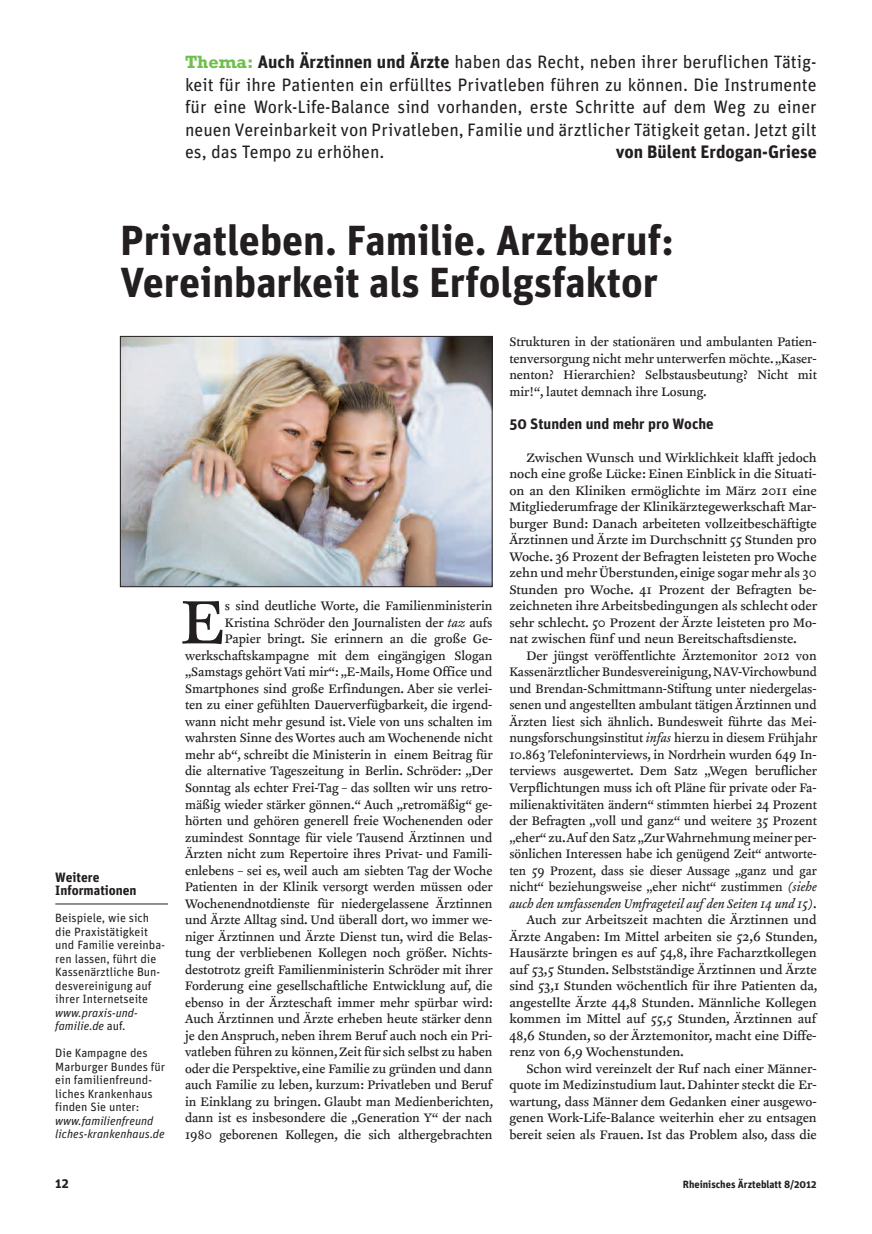
<style>
.page{position:relative;width:872px;height:1234px;background:#fff}
.page>*{position:absolute;margin:0;border:0;box-sizing:border-box;transform-origin:0 0}
.t1{font:70.65px "Clifford Nine Roman";color:#231f20}
.t2{font:700 42px/42px "Unit";color:#231f20}
.t3{font:18px/22.5px "Unit";color:#231f20;text-align:justify}
.t4{font:700 18px "Unit";color:#231f20}
.t5{font:700 15px "Unit";color:#231f20}
.t6{font:14.25px/16.5px "Clifford Nine Roman";color:#231f20;text-align:justify;scale:.96 1}
.t7{font:14.25px/16.5px "Clifford Nine Roman";color:#231f20;text-align:justify}
.t8{font:italic 14.25px "Clifford Nine";color:#231f20;scale:.95 1}
.t9{font:700 13.5px/13.5px "Unit";color:#231f20}
.t10{font:12px/13.5px "Unit";color:#231f20}
.t11{font:italic 12px/13.5px "Unit";color:#231f20}
.t12{font:700 10.5px "Unit";color:#231f20}
.s1{font-family:"Rockwell";font-weight:700;color:#70bf4c}
.s2{font-weight:700}
.s3{font-style:normal}
.s4{font-family:"Clifford Nine";font-style:italic}
.s5{font-family:"Clifford Nine Roman";font-style:normal}
</style>
<div class="page">
<img style="left:122px;top:338px;width:368px;height:246px">
<div style="left:120px;top:336px;width:372px;height:250px;border:1px solid #231f20"></div>
<hr style="left:55px;top:903px;width:113px;height:1px;background:#231f20">
<p class="t3" style="left:185px;top:52px;width:633px"><span class="s1">Thema:</span> <span class="s2">Auch Ärztinnen und Ärzte</span> haben das Recht, neben ihrer beruflichen Tätig&shy;keit für ihre Patienten ein erfülltes Privatleben führen zu können. Die Instrumente für eine Work-Life-Balance sind vorhanden, erste Schritte auf dem Weg zu einer neuen Vereinbarkeit von Privatleben, Familie und ärztlicher Tätigkeit getan. Jetzt gilt es, das Tempo zu erhöhen.</p>
<p class="t4" style="left:615px;top:146px;width:202px">von Bülent Erdogan-Griese</p>
<h2 class="t2" style="left:120px;top:223px;width:556px">Privatleben. Familie. Arztberuf:<br>Vereinbarkeit als Erfolgsfaktor</h2>
<p class="t9" style="left:55px;top:871px;width:83px">Weitere<br>Informationen</p>
<p class="t10" style="left:55px;top:912px;width:111px">Beispiele, wie sich die Praxistätigkeit und Familie vereinba&shy;ren lassen, führt die<br>Kassenärztliche Bun&shy;desvereinigung auf ihrer Internetseite</p>
<p class="t11" style="left:55px;top:1005px;width:84px">www.praxis-und&shy;familie.de <span class="s3">auf.</span></p>
<p class="t10" style="left:55px;top:1047px;width:111px">Die Kampagne des<br>Marburger Bundes für ein familienfreund&shy;liches Krankenhaus finden Sie unter:</p>
<p class="t11" style="left:55px;top:1113px;width:111px">www.familienfreund liches-krankenhaus.de</p>
<p class="t6" style="left:185px;top:598px;width:323px;text-align:right">s sind deutliche Worte, die Familienministerin Kristina Schröder den Journalisten der <span class="s4">taz</span> aufs<br>Papier bringt. Sie erinnern an die große Ge&shy;werkschaftskampagne mit dem eingängigen Slogan „Samstags gehört Vati mir“:„E-Mails, Home Office und Smartphones sind große Erfindungen. Aber sie verlei&shy;ten zu einer gefühlten Dauerverfügbarkeit, die irgend&shy;wann nicht mehr gesund ist.Viele von uns schalten im wahrsten Sinne des Wortes auch am Wochenende nicht mehr ab“, schreibt die Ministerin in einem Beitrag für die alternative Tageszeitung in Berlin. Schröder: „Der Sonntag als echter Frei-Tag – das sollten wir uns retro&shy;mäßig wieder stärker gönnen.“ Auch „retromäßig“ ge&shy;hörten und gehören generell freie Wochenenden oder zumindest Sonntage für viele Tausend Ärztinnen und Ärzten nicht zum Repertoire ihres Privat- und Famili&shy;enlebens – sei es, weil auch am siebten Tag der Woche Patienten in der Klinik versorgt werden müssen oder Wochenendnotdienste für niedergelassene Ärztinnen und Ärzte Alltag sind. Und überall dort, wo immer we&shy;niger Ärztinnen und Ärzte Dienst tun, wird die Belas&shy;tung der verbliebenen Kollegen noch größer. Nichts&shy;destotrotz greift Familienministerin Schröder mit ihrer Forderung eine gesellschaftliche Entwicklung auf, die ebenso in der Ärzteschaft immer mehr spürbar wird:<br>Auch Ärztinnen und Ärzte erheben heute stärker denn je den Anspruch, neben ihrem Beruf auch noch ein Pri&shy;vatleben führen zu können,Zeit für sich selbst zu haben oder die Perspektive, eine Familie zu gründen und dann auch Familie zu leben, kurzum: Privatleben und Beruf in Einklang zu bringen. Glaubt man Medienberichten, dann ist es insbesondere die „Generation Y“ der nach 1980 geborenen Kollegen, die sich althergebrachten</p>
<h1 class="t1" style="left:181px;top:586px;width:46px">E</h1>
<p class="t6" style="left:509px;top:334px;width:322px">Strukturen in der stationären und ambulanten Patien&shy;tenversorgung nicht mehr unterwerfen möchte.„Kaser&shy;nenton? Hierarchien? Selbstausbeutung? Nicht mit mir!“, lautet demnach ihre Losung.</p>
<p class="t5" style="left:509px;top:418px;width:206px">50 Stunden und mehr pro Woche</p>
<p class="t7" style="left:509px;top:449px;width:309px;text-indent:17px">Zwischen Wunsch und Wirklichkeit klafft jedoch noch eine große Lücke:Einen Einblick in die Situati&shy;on an den Kliniken ermöglichte im März 2011 eine Mitgliederumfrage der Klinikärztegewerkschaft Mar&shy;burger Bund: Danach arbeiteten vollzeitbeschäftigte Ärztinnen und Ärzte im Durchschnitt 55 Stunden pro Woche. 36 Prozent der Befragten leisteten pro Woche zehn und mehrÜberstunden, einige sogar mehr als 30<br>Stunden pro Woche. 41 Prozent der Befragten be&shy;zeichneten ihre Arbeitsbedingungen als schlecht oder sehr schlecht. 50 Prozent der Ärzte leisteten pro Mo&shy;nat zwischen fünf und neun Bereitschaftsdienste.</p>
<p class="t6" style="left:509px;top:647px;width:322px;text-indent:17px">Der jüngst veröffentlichte Ärztemonitor 2012 von Kassenärztlicher Bundesvereinigung,NAV-Virchowbund und Brendan-Schmittmann-Stiftung unter niedergelas&shy;senen und angestellten ambulant tätigen Ärztinnen und Ärzten liest sich ähnlich. Bundesweit führte das Mei&shy;nungsforschungsinstitut <span class="s4">infas</span> hierzu in diesem Frühjahr 10.863 Telefoninterviews, in Nordrhein wurden 649 In&shy;terviews ausgewertet. Dem Satz „Wegen beruflicher Verpflichtungen muss ich oft Pläne für private oder Fa&shy;milienaktivitäten ändern“ stimmten hierbei 24 Prozent der Befragten „voll und ganz“ und weitere 35 Prozent „eher“ zu.Auf den Satz „ZurWahrnehmung meiner per&shy;sönlichen Interessen habe ich genügend Zeit“ antworte&shy;ten 59 Prozent, dass sie dieser Aussage „ganz und gar nicht“ beziehungsweise „eher nicht“ zustimmen <span class="s4">(siehe</span></p>
<p class="t8" style="left:509px;top:895px;width:325px">auch den umfassenden Umfrageteil auf den Seiten 14 und 15)<span class="s5">.</span></p>
<p class="t7" style="left:509px;top:911px;width:310px;text-indent:17px">Auch zur Arbeitszeit machten die Ärztinnen und Ärzte Angaben: Im Mittel arbeiten sie 52,6 Stunden, Hausärzte bringen es auf 54,8, ihre Facharztkollegen auf 53,5 Stunden. Selbstständige Ärztinnen und Ärzte sind 53,1 Stunden wöchentlich für ihre Patienten da, angestellte Ärzte 44,8 Stunden. Männliche Kollegen kommen im Mittel auf 55,5 Stunden, Ärztinnen auf 48,6 Stunden, so der Ärztemonitor, macht eine Diffe&shy;renz von 6,9 Wochenstunden.</p>
<p class="t7" style="left:509px;top:1060px;width:309px;text-indent:17px">Schon wird vereinzelt der Ruf nach einer Männer&shy;quote im Medizinstudium laut. Dahinter steckt die Er&shy;wartung, dass Männer dem Gedanken einer ausgewo&shy;genen Work-Life-Balance weiterhin eher zu entsagen bereit seien als Frauen. Ist das Problem also, dass die</p>
<p class="t9" style="left:55px;top:1177px;width:15px">12</p>
<p class="t12" style="left:683px;top:1180px;width:135px">Rheinisches Ärzteblatt 8/2012</p>
</div>
